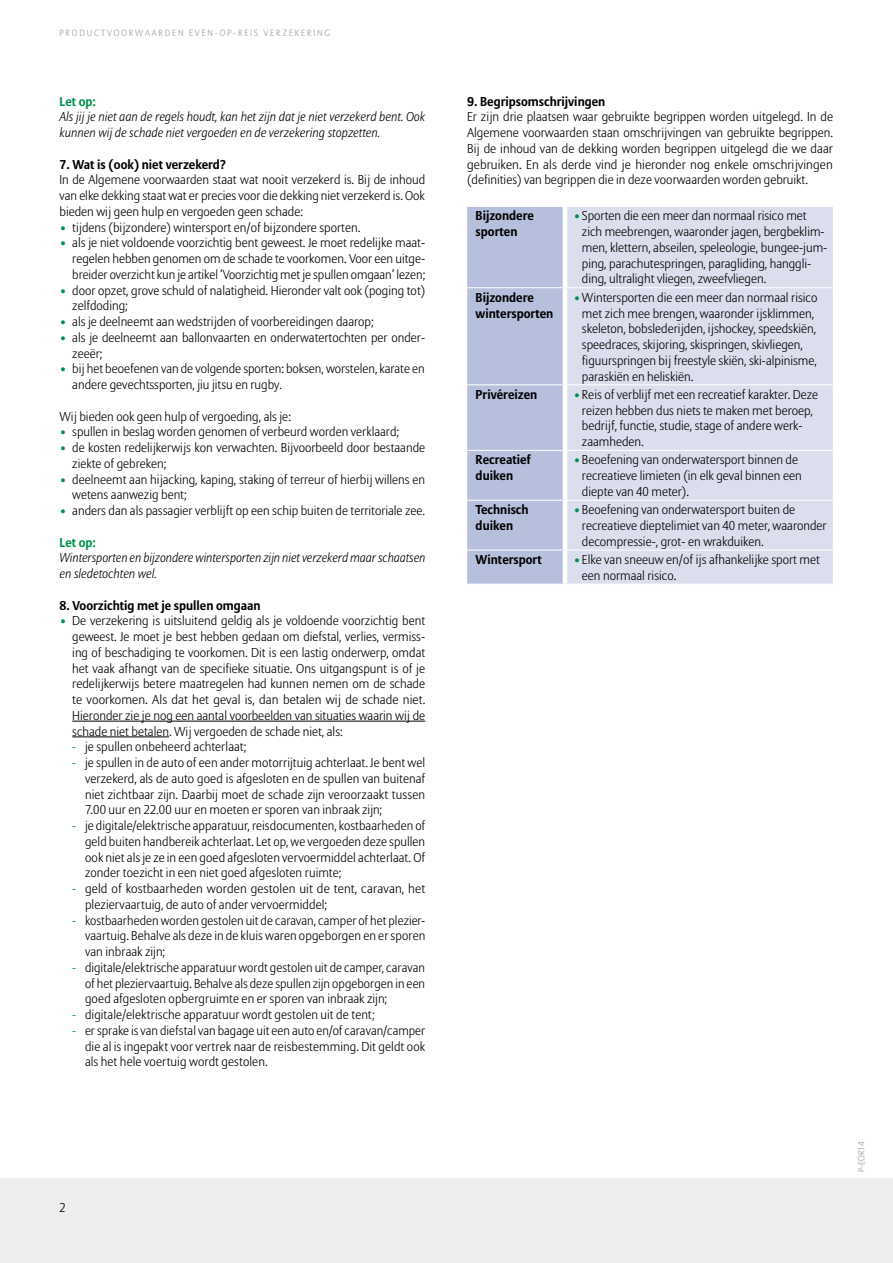
<style>
.page{position:relative;width:893px;height:1263px;background:#fff}
.page>*{position:absolute;margin:0;border:0;box-sizing:border-box;transform-origin:0 0}
.t1{font:300 12.75px/15.8px "Allianz Sans";color:#000}
.t2{font:italic 300 12.75px/15.8px "Allianz Sans";color:#000}
.t3{font:700 12.75px/15.8px "Allianz Sans";color:#000}
.t4{font:700 12.75px "Allianz Sans";color:#008f4f}
.t5{font:300 9px "Allianz Sans";letter-spacing:.2em;color:#9c9e9f}
.s1{font-weight:700;color:#008f4f}
.s2{color:#008f4f}
</style>
<div class="page">
<div style="left:0;top:1178px;width:893px;height:85px;background:#eceded"></div>
<hr style="left:72px;top:721px;width:353px;height:1px;background:#000">
<hr style="left:72px;top:736px;width:97px;height:1px;background:#000">
<svg style="left:467px;top:207px;width:96px;height:377px;background:#b7c1dc"></svg>
<div style="left:567px;top:207px;width:266px;height:377px;background:#dbdfed"></div>
<hr style="left:467px;top:287px;width:98px;height:1px;background:#fff">
<hr style="left:565px;top:287px;width:268px;height:1px;background:#fff">
<hr style="left:467px;top:384px;width:98px;height:1px;background:#fff">
<hr style="left:565px;top:384px;width:268px;height:1px;background:#fff">
<hr style="left:467px;top:450px;width:98px;height:1px;background:#fff">
<hr style="left:565px;top:450px;width:268px;height:1px;background:#fff">
<hr style="left:467px;top:500px;width:98px;height:1px;background:#fff">
<hr style="left:565px;top:500px;width:268px;height:1px;background:#fff">
<hr style="left:467px;top:550px;width:98px;height:1px;background:#fff">
<hr style="left:565px;top:550px;width:268px;height:1px;background:#fff">
<p class="t5" style="left:60px;top:27px;width:137px">Pro ductVOORWAARD EN even</p>
<p class="t5" style="left:215px;top:27px;width:56px">-op -re is ver</p>
<p class="t5" style="left:282px;top:27px;width:49px">zeker ing</p>
<p class="t4" style="left:60px;top:93px;width:38px">Let op:</p>
<p class="t2" style="left:60px;top:109px;width:367px">Als jij je niet aan de regels houdt, kan het zijn dat je niet verzekerd bent. Ook kunnen wij de schade niet vergoeden en de verzekering stopzetten.</p>
<p class="t3" style="left:60px;top:156px;width:168px">7. Wat is (ook) niet verzekerd?</p>
<p class="t1" style="left:60px;top:172px;width:367px;text-align:justify">In de Algemene voorwaarden staat wat nooit verzekerd is. Bij de inhoud van elke dekking staat wat er precies voor die dekking niet verzekerd is. Ook bieden wij geen hulp en vergoeden geen schade:</p>
<p class="t1" style="left:60px;top:219px;width:302px"><span class="s1">•</span> tijdens (bijzondere) wintersport en/of bijzondere sporten.</p>
<p class="t1" style="left:72px;top:235px;width:354px;text-align:justify;text-indent:-13px"><span class="s1">•</span> als je niet voldoende voorzichtig bent geweest. Je moet redelijke maat&shy;regelen hebben genomen om de schade te voorkomen. Voor een uitge&shy;breider overzicht kun je artikel ‘Voorzichtig met je spullen omgaan’ lezen;</p>
<p class="t1" style="left:72px;top:282px;width:354px;text-indent:-13px"><span class="s1">•</span> door opzet, grove schuld of nalatigheid. Hieronder valt ook (poging tot) zelfdoding;</p>
<p class="t1" style="left:60px;top:314px;width:316px"><span class="s1">•</span> als je deelneemt aan wedstrijden of voorbereidingen daarop;</p>
<p class="t1" style="left:72px;top:329px;width:354px;text-indent:-13px"><span class="s1">•</span> als je deelneemt aan ballonvaarten en onderwatertochten per onder&shy;zeeër;</p>
<p class="t1" style="left:72px;top:361px;width:354px;text-indent:-13px"><span class="s1">•</span> bij het beoefenen van de volgende sporten: boksen, worstelen, karate en andere gevechtssporten, jiu jitsu en rugby.</p>
<p class="t1" style="left:60px;top:408px;width:233px">Wij bieden ook geen hulp of vergoeding, als je:</p>
<p class="t1" style="left:60px;top:424px;width:341px"><span class="s1">•</span> spullen in beslag worden genomen of verbeurd worden verklaard;</p>
<p class="t1" style="left:72px;top:440px;width:354px;text-indent:-13px"><span class="s1">•</span> de kosten redelijkerwijs kon verwachten. Bijvoorbeeld door bestaande ziekte of gebreken;</p>
<p class="t1" style="left:72px;top:471px;width:354px;text-indent:-13px"><span class="s1">•</span> deelneemt aan hijacking, kaping, staking of terreur of hierbij willens en wetens aanwezig bent;</p>
<p class="t1" style="left:60px;top:503px;width:367px"><span class="s1">•</span> anders dan als passagier verblijft op een schip buiten de territoriale zee.</p>
<p class="t4" style="left:60px;top:534px;width:38px">Let op:</p>
<p class="t2" style="left:60px;top:550px;width:367px">Wintersporten en bijzondere wintersporten zijn niet verzekerd maar schaatsen en sledetochten wel.</p>
<p class="t3" style="left:60px;top:597px;width:203px">8. Voorzichtig met je spullen omgaan</p>
<p class="t1" style="left:72px;top:613px;width:355px;text-align:justify;text-indent:-13px"><span class="s1">•</span> De verzekering is uitsluitend geldig als je voldoende voorzichtig bent geweest. Je moet je best hebben gedaan om diefstal, verlies, vermiss&shy;ing of beschadiging te voorkomen. Dit is een lastig onderwerp, omdat het vaak afhangt van de specifieke situatie. Ons uitgangspunt is of je redelijkerwijs betere maatregelen had kunnen nemen om de schade te voorkomen. Als dat het geval is, dan betalen wij de schade niet.<br>Hieronder zie je nog een aantal voorbeelden van situaties waarin wij de schade niet betalen. Wij vergoeden de schade niet, als:</p>
<p class="t1" style="left:72px;top:739px;width:176px"><span class="s2">-</span> je spullen onbeheerd achterlaat;</p>
<p class="t1" style="left:85px;top:755px;width:342px;text-align:justify;text-indent:-13px"><span class="s2">-</span> je spullen in de auto of een ander motorrijtuig achterlaat. Je bent wel verzekerd, als de auto goed is afgesloten en de spullen van buitenaf niet zichtbaar zijn. Daarbij moet de schade zijn veroorzaakt tussen 7.00 uur en 22.00 uur en moeten er sporen van inbraak zijn;</p>
<p class="t1" style="left:85px;top:818px;width:342px;text-align:justify;text-indent:-13px"><span class="s2">-</span> je digitale/elektrische apparatuur, reisdocumenten, kostbaarheden of geld buiten handbereik achterlaat. Let op, we vergoeden deze spullen ook niet als je ze in een goed afgesloten vervoermiddel achterlaat. Of zonder toezicht in een niet goed afgesloten ruimte;</p>
<p class="t1" style="left:85px;top:881px;width:342px;text-indent:-13px"><span class="s2">-</span> geld of kostbaarheden worden gestolen uit de tent, caravan, het pleziervaartuig, de auto of ander vervoermiddel;</p>
<p class="t1" style="left:85px;top:912px;width:342px;text-align:justify;text-indent:-13px"><span class="s2">-</span> kostbaarheden worden gestolen uit de caravan, camper of het plezier&shy;vaartuig. Behalve als deze in de kluis waren opgeborgen en er sporen van inbraak zijn;</p>
<p class="t1" style="left:85px;top:959px;width:342px;text-align:justify;text-indent:-13px"><span class="s2">-</span> digitale/elektrische apparatuur wordt gestolen uit de camper, caravan of het pleziervaartuig. Behalve als deze spullen zijn opgeborgen in een goed afgesloten opbergruimte en er sporen van inbraak zijn;</p>
<p class="t1" style="left:72px;top:1007px;width:304px"><span class="s2">-</span> digitale/elektrische apparatuur wordt gestolen uit de tent;</p>
<p class="t1" style="left:85px;top:1022px;width:342px;text-align:justify;text-indent:-13px"><span class="s2">-</span> er sprake is van diefstal van bagage uit een auto en/of caravan/camper die al is ingepakt voor vertrek naar de reisbestemming. Dit geldt ook als het hele voertuig wordt gestolen.</p>
<p class="t1" style="left:60px;top:1200px;width:8px">2</p>
<p class="t3" style="left:467px;top:93px;width:140px">9. Begripsomschrijvingen</p>
<p class="t1" style="left:467px;top:109px;width:367px;text-align:justify">Er zijn drie plaatsen waar gebruikte begrippen worden uitgelegd. In de Algemene voorwaarden staan omschrijvingen van gebruikte begrippen.<br>Bij de inhoud van de dekking worden begrippen uitgelegd die we daar gebruiken. En als derde vind je hieronder nog enkele omschrijvingen (definities) van begrippen die in deze voorwaarden worden gebruikt.</p>
<p class="t3" style="left:476px;top:208px;width:60px">Bijzondere sporten</p>
<p class="t1" style="left:582px;top:208px;width:247px;text-indent:-9px"><span class="s1">•</span> Sporten die een meer dan normaal risico met zich meebrengen, waaronder jagen, bergbeklim&shy;men, klettern, abseilen, speleologie, bungee-jum&shy;ping, parachutespringen, paragliding, hanggli&shy;ding, ultralight vliegen, zweefvliegen.</p>
<p class="t3" style="left:476px;top:289px;width:79px">Bijzondere wintersporten</p>
<p class="t1" style="left:582px;top:289px;width:237px;text-indent:-9px"><span class="s1">•</span> Wintersporten die een meer dan normaal risico met zich mee brengen, waaronder ijsklimmen, skeleton, bobslederijden, ijshockey, speedskiën, speedraces, skijoring, skispringen, skivliegen, figuurspringen bij freestyle skiën, ski-alpinisme, paraskiën en heliskiën.</p>
<p class="t3" style="left:476px;top:386px;width:63px">Privéreizen</p>
<p class="t1" style="left:582px;top:386px;width:238px;text-indent:-9px"><span class="s1">•</span> Reis of verblijf met een recreatief karakter. Deze reizen hebben dus niets te maken met beroep, bedrijf, functie, studie, stage of andere werk&shy;zaamheden.</p>
<p class="t3" style="left:476px;top:452px;width:56px">Recreatief duiken</p>
<p class="t1" style="left:582px;top:452px;width:221px;text-indent:-9px"><span class="s1">•</span> Beoefening van onderwatersport binnen de recreatieve limieten (in elk geval binnen een diepte van 40 meter).</p>
<p class="t3" style="left:476px;top:502px;width:54px">Technisch duiken</p>
<p class="t1" style="left:582px;top:502px;width:246px;text-indent:-9px"><span class="s1">•</span> Beoefening van onderwatersport buiten de recreatieve dieptelimiet van 40 meter, waaronder decompressie-, grot- en wrakduiken.</p>
<p class="t3" style="left:476px;top:552px;width:68px">Wintersport</p>
<p class="t1" style="left:582px;top:552px;width:239px;text-indent:-9px"><span class="s1">•</span> Elke van sneeuw en/of ijs afhankelijke sport met een normaal risico.</p>
<p class="t5" style="left:856px;top:1172px;width:32px;rotate:-90deg">P-EOR14</p>
</div>
